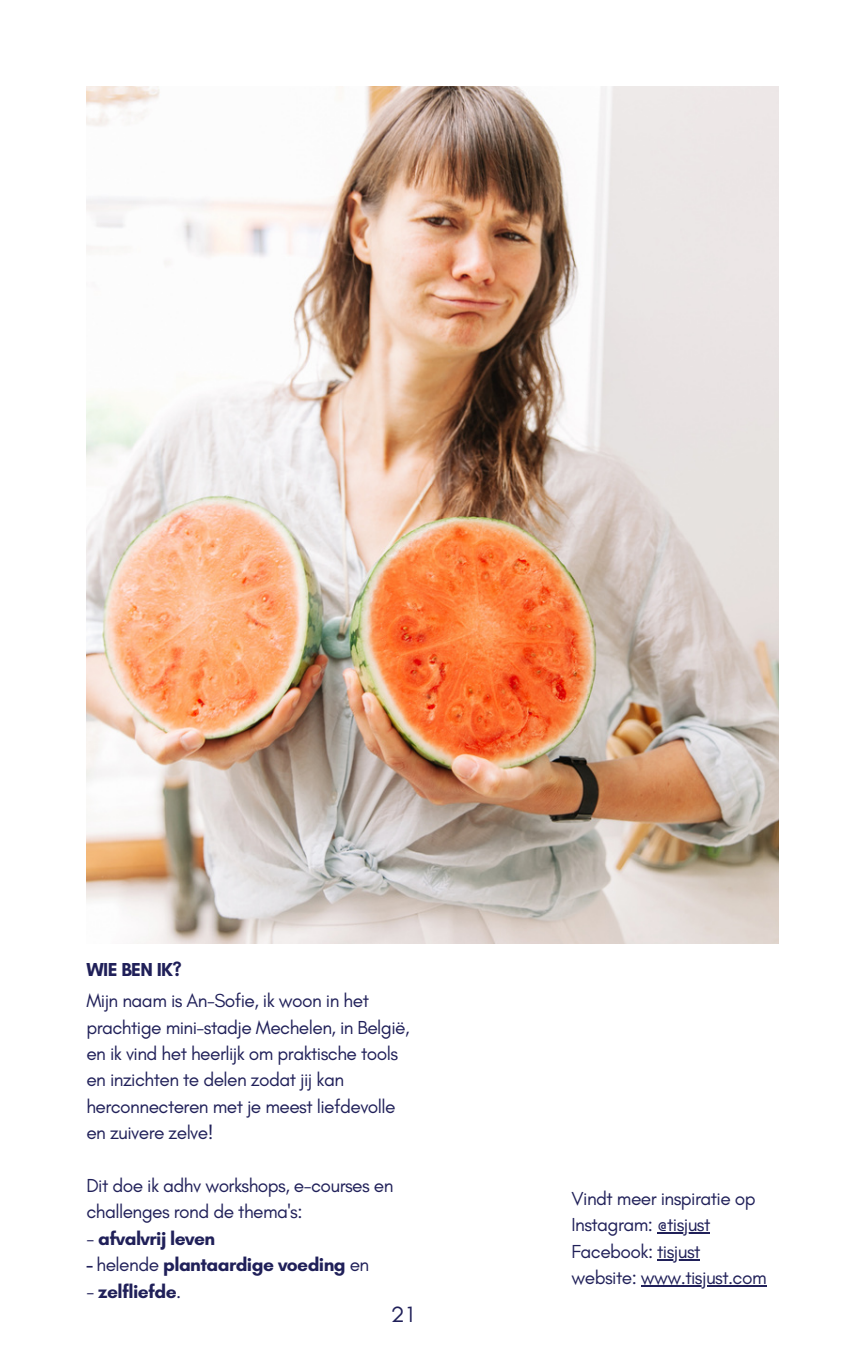
<style>
.page{position:relative;width:864px;height:1350px;background:#fff}
.page>*{position:absolute;margin:0;border:0;box-sizing:border-box;transform-origin:0 0}
.t1{font:22.5px "Glacial Indifference";color:#202059}
.t2{font:19.12px/26.3px "Glacial Indifference";letter-spacing:-.03em;color:#202059}
.t3{font:700 19.12px "Glacial Indifference";letter-spacing:-.03em;color:#202059}
.s1{font-weight:400}
</style>
<div class="page">
<img style="left:86px;top:86px;width:692px;height:858px">
<hr style="left:657px;top:1232px;width:53px;height:2px;background:#202059">
<hr style="left:657px;top:1259px;width:43px;height:2px;background:#202059">
<hr style="left:641px;top:1285px;width:125px;height:2px;background:#202059">
<p class="t3" style="left:86px;top:957px;width:97px">WIE BEN IK?</p>
<p class="t2" style="left:86px;top:987px;width:325px">Mijn naam is An-Sofie, ik woon in het prachtige mini-stadje Mechelen, in België, en ik vind het heerlijk om praktische tools en inzichten te delen zodat jij kan herconnecteren met je meest liefdevolle en zuivere zelve!</p>
<p class="t2" style="left:86px;top:1172px;width:309px">Dit doe ik adhv workshops, e-courses en challenges rond de thema's:</p>
<p class="t3" style="left:86px;top:1227px;width:130px"><span class="s1">-</span> afvalvrij leven</p>
<p class="t3" style="left:86px;top:1253px;width:284px">- <span class="s1">helende</span> plantaardige voeding <span class="s1">en</span></p>
<p class="t3" style="left:86px;top:1279px;width:96px"><span class="s1">-</span> zelfliefde<span class="s1">.</span></p>
<p class="t1" style="left:391px;top:1300px;width:24px">21</p>
<p class="t2" style="left:572px;top:1185px;width:186px">Vindt meer inspiratie op</p>
<p class="t2" style="left:572px;top:1211px;width:140px">Instagram: @tisjust</p>
<p class="t2" style="left:572px;top:1238px;width:130px">Facebook: tisjust</p>
<p class="t2" style="left:572px;top:1264px;width:197px">website: www.tisjust.com</p>
</div>
